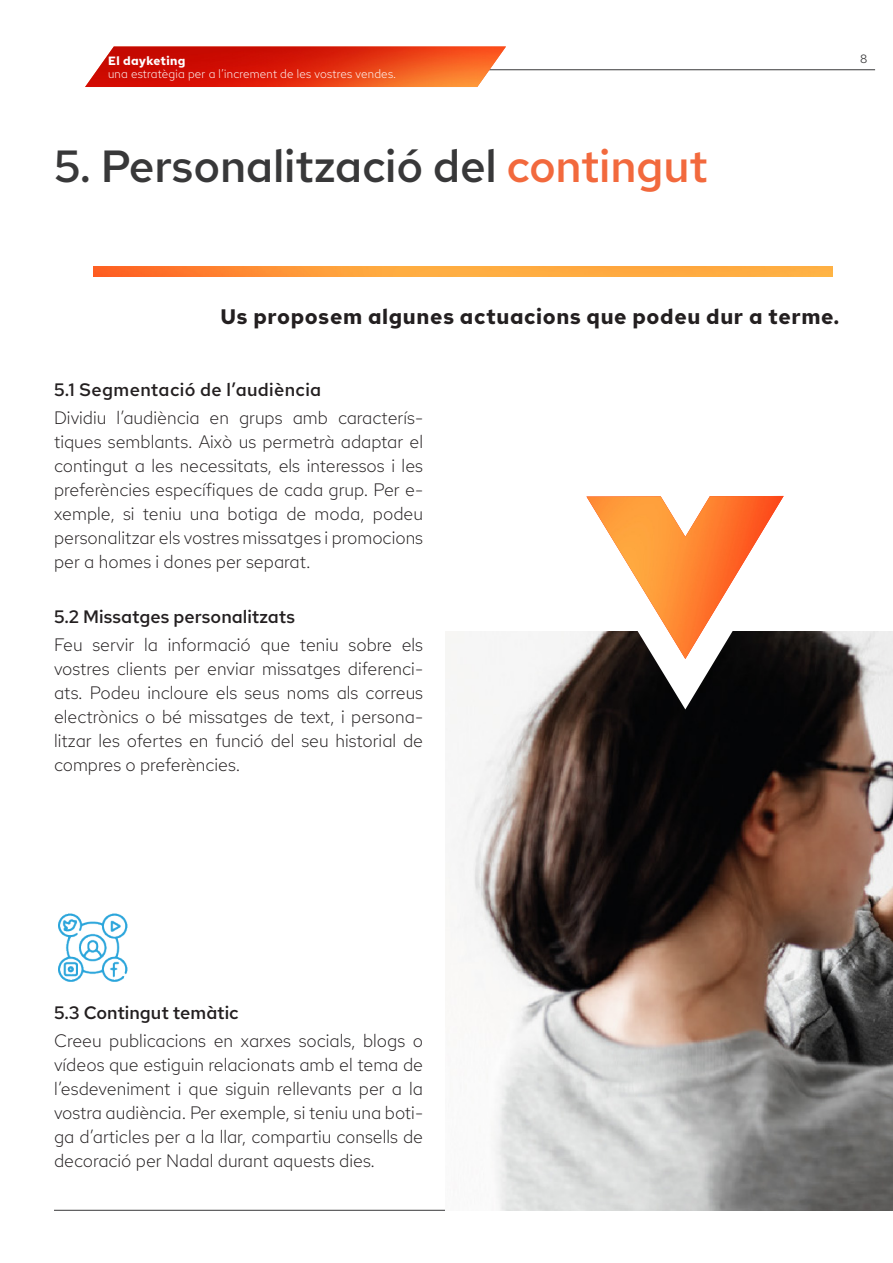
<style>
.page{position:relative;width:893px;height:1263px;background:#fff}
.page>*{position:absolute;margin:0;border:0;box-sizing:border-box;transform-origin:0 0}
.Título{font:600 45px "Red Hat Text";letter-spacing:-.005em;color:#383839}
.t1{font:700 21px "Red Hat Text";letter-spacing:.03em;color:#231f20}
.t2{font:300 18px/24px "Red Hat Text";color:#231f20;text-align:justify}
.t3{font:600 18px "Red Hat Text";color:#231f20}
.t4{font:500 18px "Red Hat Text";letter-spacing:.02em;color:#231f20}
.t5{font:300 12px "Red Hat Text";color:#fff}
.t6{font:700 12px "Red Hat Text";color:#fff}
.t7{font:12px "Red Hat Text";color:#383839}
.s1{color:#f2693d}
</style>
<div class="page">
<hr style="left:180px;top:69px;width:695px;height:1px;background:#383839">
<hr style="left:54px;top:1210px;width:785px;height:1px;background:#383839">
<img style="left:85px;top:46px;width:421px;height:41px">
<img style="left:93px;top:266px;width:739px;height:10px">
<img style="left:446px;top:631px;width:447px;height:580px">
<svg style="left:586px;top:659px;width:198px;height:50px"></svg>
<img style="left:586px;top:496px;width:198px;height:163px">
<img style="left:59px;top:913px;width:68px;height:69px">
<p class="t6" style="left:108px;top:53px;width:79px">El dayketing</p>
<p class="t5" style="left:108px;top:66px;width:290px">una estratègia per a l’increment de les vostres vendes.</p>
<p class="Título" style="left:54px;top:137px;width:655px">5. Personalització del <span class="s1">contingut</span></p>
<p class="t7" style="left:860px;top:51px;width:9px">8</p>
<p class="t1" style="left:220px;top:303px;width:620px">Us proposem algunes actuacions que podeu dur a terme.</p>
<p class="t4" style="left:54px;top:378px;width:269px">5.1 Segmentació de l’audiència</p>
<p class="t2" style="left:54px;top:405px;width:371px">Dividiu l’audiència en grups amb caracterís&shy;tiques semblants. Això us permetrà adaptar el contingut a les necessitats, els interessos i les preferències específiques de cada grup. Per e&shy;xemple, si teniu una botiga de moda, podeu personalitzar els vostres missatges i promocions per a homes i dones per separat.</p>
<p class="t3" style="left:54px;top:605px;width:243px">5.2 Missatges personalitzats</p>
<p class="t2" style="left:54px;top:632px;width:371px">Feu servir la informació que teniu sobre els vostres clients per enviar missatges diferenci&shy;ats. Podeu incloure els seus noms als correus electrònics o bé missatges de text, i persona&shy;litzar les ofertes en funció del seu historial de compres o preferències.</p>
<p class="t3" style="left:54px;top:1001px;width:186px">5.3 Contingut temàtic</p>
<p class="t2" style="left:54px;top:1028px;width:371px">Creeu publicacions en xarxes socials, blogs o vídeos que estiguin relacionats amb el tema de l’esdeveniment i que siguin rellevants per a la vostra audiència. Per exemple, si teniu una boti&shy;ga d’articles per a la llar, compartiu consells de decoració per Nadal durant aquests dies.</p>
</div>
